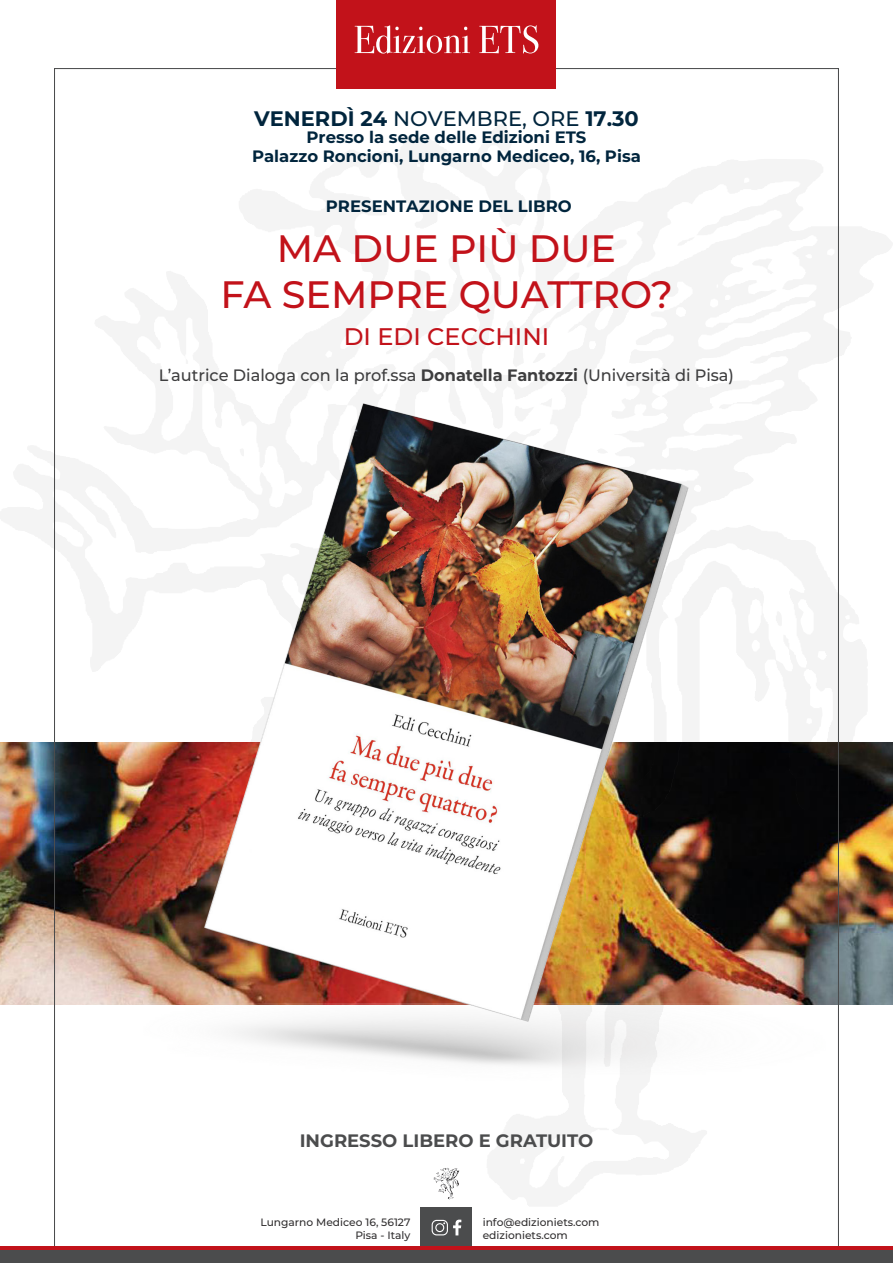
<style>
.page{position:relative;width:893px;height:1263px;background:#fff}
.page>*{position:absolute;margin:0;border:0;box-sizing:border-box;transform-origin:0 0}
.t1{font:500 38.1px/45.8px "Montserrat";color:#c2121a;text-align:center}
.t2{font:500 24px "Montserrat";color:#c2121a}
.t3{font:700 21px "Montserrat";color:#01253d}
.t4{font:700 18px "Montserrat";color:#4b4c4d}
.t5{font:700 16.5px/19.8px "Montserrat";color:#01253d;text-align:center}
.t6{font:500 16.5px "Montserrat";color:#3e3e3f}
.t7{font:500 10.65px/12.8px "Montserrat";color:#312f30}
.s1{font-weight:500}
.s2{font-weight:700}
</style>
<div class="page">
<img style="left:0;top:742px;width:893px;height:263px">
<div style="left:337px;top:0;width:219px;height:89px;background:#c2121a"></div>
<svg style="left:355px;top:25px;width:115px;height:29px"></svg>
<svg style="left:479px;top:25px;width:59px;height:28px"></svg>
<div style="left:421px;top:1207px;width:51px;height:41px;background:#4b4c4d"></div>
<svg style="left:432px;top:1219px;width:29px;height:16px"></svg>
<svg style="left:0;top:1247px;width:893px;height:4px;background:#a42026"></svg>
<div style="left:0;top:1251px;width:893px;height:12px;background:#4b4c4d"></div>
<svg style="left:433px;top:1167px;width:27px;height:33px"></svg>
<svg style="left:440px;top:1168px;width:8px;height:4px"></svg>
<img style="left:19px;top:338px;width:855px;height:692px">
<p class="t3" style="left:254px;top:104px;width:386px">VENERDÌ 24 <span class="s1">NOVEMBRE, ORE</span> 17.30</p>
<p class="t5" style="left:252px;top:126px;width:390px">Presso la sede delle Edizioni ETS<br>Palazzo Roncioni, Lungarno Mediceo, 16, Pisa</p>
<p class="t5" style="left:326px;top:195px;width:247px">PRESENTAZIONE DEL LIBRO</p>
<h1 class="t1" style="left:221px;top:224px;width:454px">MA DUE PIÙ DUE<br>FA SEMPRE QUATTRO?</h1>
<h2 class="t2" style="left:344px;top:320px;width:207px">DI EDI CECCHINI</h2>
<p class="t6" style="left:159px;top:364px;width:577px">L’autrice Dialoga con la prof.ssa <span class="s2">Donatella Fantozzi</span> (Università di Pisa)</p>
<p class="t4" style="left:300px;top:1128px;width:295px">INGRESSO LIBERO E GRATUITO</p>
<p class="t7" style="left:260px;top:1216px;width:151px;text-align:right">Lungarno Mediceo 16, 56127<br>Pisa - Italy</p>
<p class="t7" style="left:483px;top:1216px;width:118px">info@edizioniets.com edizioniets.com</p>
</div>
